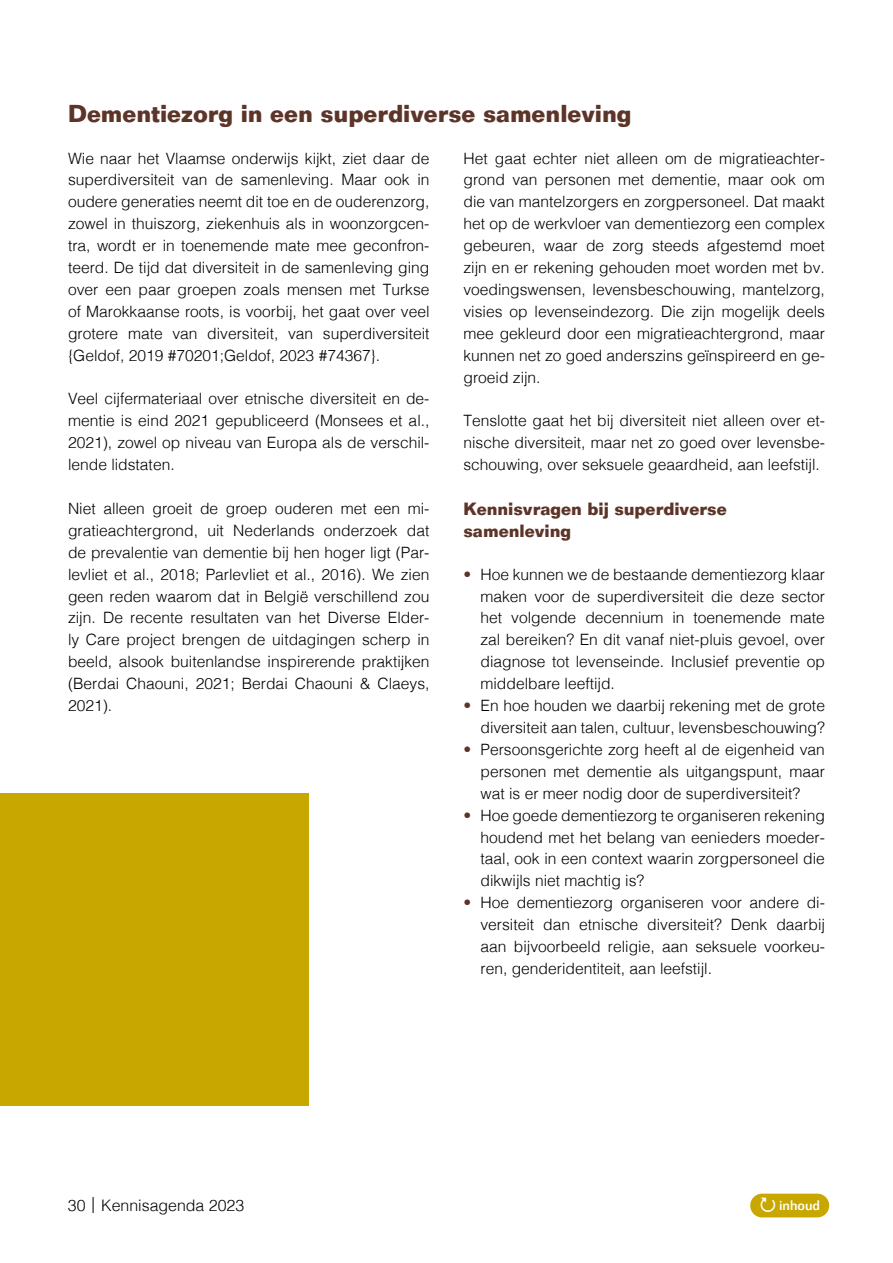
<style>
.page{position:relative;width:893px;height:1263px;background:#fff}
.page>*{position:absolute;margin:0;border:0;box-sizing:border-box;transform-origin:0 0}
.t1{font:700 24px "Folio";color:#5d3428;scale:.95 1}
.t2{font:700 17.4px/21.9px "Folio";color:#5d3428;scale:.95 1}
.t3{font:300 15.9px "Helvetica";color:#000}
.t4{font:300 15.6px/21.9px "Helvetica";color:#000;text-align:justify}
.t5{font:500 13.5px "Folio";color:#fff}
.s1{color:#5d3428}
</style>
<div class="page">
<div style="left:0;top:793px;width:308px;height:312px;background:#c8a800"></div>
<div style="left:750px;top:1193px;width:79px;height:24px;background:#c8a800;border-radius:12px"></div>
<h1 class="t1" style="left:68px;top:99px;width:595px">Dementiezorg in een superdiverse samenleving</h1>
<p class="t4" style="left:68px;top:146px;width:363px">Wie naar het Vlaamse onderwijs kijkt, ziet daar de superdiversiteit van de samenleving. Maar ook in oudere generaties neemt dit toe en de ouderenzorg, zowel in thuiszorg, ziekenhuis als in woonzorgcen&shy;tra, wordt er in toenemende mate mee geconfron&shy;teerd. De tijd dat diversiteit in de samenleving ging over een paar groepen zoals mensen met Turkse of Marokkaanse roots, is voorbij, het gaat over veel grotere mate van diversiteit, van superdiversiteit {Geldof, 2019 #70201;Geldof, 2023 #74367}.</p>
<p class="t4" style="left:68px;top:387px;width:363px">Veel cijfermateriaal over etnische diversiteit en de&shy;mentie is eind 2021 gepubliceerd (Monsees et al., 2021), zowel op niveau van Europa als de verschil&shy;lende lidstaten.</p>
<p class="t4" style="left:68px;top:496px;width:363px">Niet alleen groeit de groep ouderen met een mi&shy;gratieachtergrond, uit Nederlands onderzoek dat de prevalentie van dementie bij hen hoger ligt (Par&shy;levliet et al., 2018; Parlevliet et al., 2016). We zien geen reden waarom dat in België verschillend zou zijn. De recente resultaten van het Diverse Elder&shy;ly Care project brengen de uitdagingen scherp in beeld, alsook buitenlandse inspirerende praktijken (Berdai Chaouni, 2021; Berdai Chaouni &amp; Claeys, 2021).</p>
<p class="t4" style="left:463px;top:146px;width:363px">Het gaat echter niet alleen om de migratieachter&shy;grond van personen met dementie, maar ook om die van mantelzorgers en zorgpersoneel. Dat maakt het op de werkvloer van dementiezorg een complex gebeuren, waar de zorg steeds afgestemd moet zijn en er rekening gehouden moet worden met bv. voedingswensen, levensbeschouwing, mantelzorg, visies op levenseindezorg. Die zijn mogelijk deels mee gekleurd door een migratieachtergrond, maar kunnen net zo goed anderszins geïnspireerd en ge&shy;groeid zijn.</p>
<p class="t4" style="left:463px;top:409px;width:363px">Tenslotte gaat het bij diversiteit niet alleen over et&shy;nische diversiteit, maar net zo goed over levensbe&shy;schouwing, over seksuele geaardheid, aan leefstijl.</p>
<p class="t2" style="left:463px;top:498px;width:279px">Kennisvragen bij superdiverse samenleving</p>
<p class="t4" style="left:480px;top:562px;width:346px;text-indent:-17px"><span class="s1">•</span> Hoe kunnen we de bestaande dementiezorg klaar maken voor de superdiversiteit die deze sector het volgende decennium in toenemende mate zal bereiken? En dit vanaf niet-pluis gevoel, over diagnose tot levenseinde. Inclusief preventie op middelbare leeftijd.</p>
<p class="t4" style="left:463px;top:693px;width:363px;text-align:right"><span class="s1">•</span> En hoe houden we daarbij rekening met de grote diversiteit aan talen, cultuur, levensbeschouwing?</p>
<p class="t4" style="left:480px;top:737px;width:346px;text-indent:-17px"><span class="s1">•</span> Persoonsgerichte zorg heeft al de eigenheid van personen met dementie als uitgangspunt, maar wat is er meer nodig door de superdiversiteit?</p>
<p class="t4" style="left:480px;top:803px;width:346px;text-indent:-17px"><span class="s1">•</span> Hoe goede dementiezorg te organiseren rekening houdend met het belang van eenieders moeder&shy;taal, ook in een context waarin zorgpersoneel die dikwijls niet machtig is?</p>
<p class="t4" style="left:480px;top:891px;width:346px;text-indent:-17px"><span class="s1">•</span> Hoe dementiezorg organiseren voor andere di&shy;versiteit dan etnische diversiteit? Denk daarbij aan bijvoorbeeld religie, aan seksuele voorkeu&shy;ren, genderidentiteit, aan leefstijl.</p>
<p class="t3" style="left:68px;top:1191px;width:178px">30 | Kennisagenda 2023</p>
<p class="t5" style="left:779px;top:1197px;width:43px">inhoud</p>
</div>
